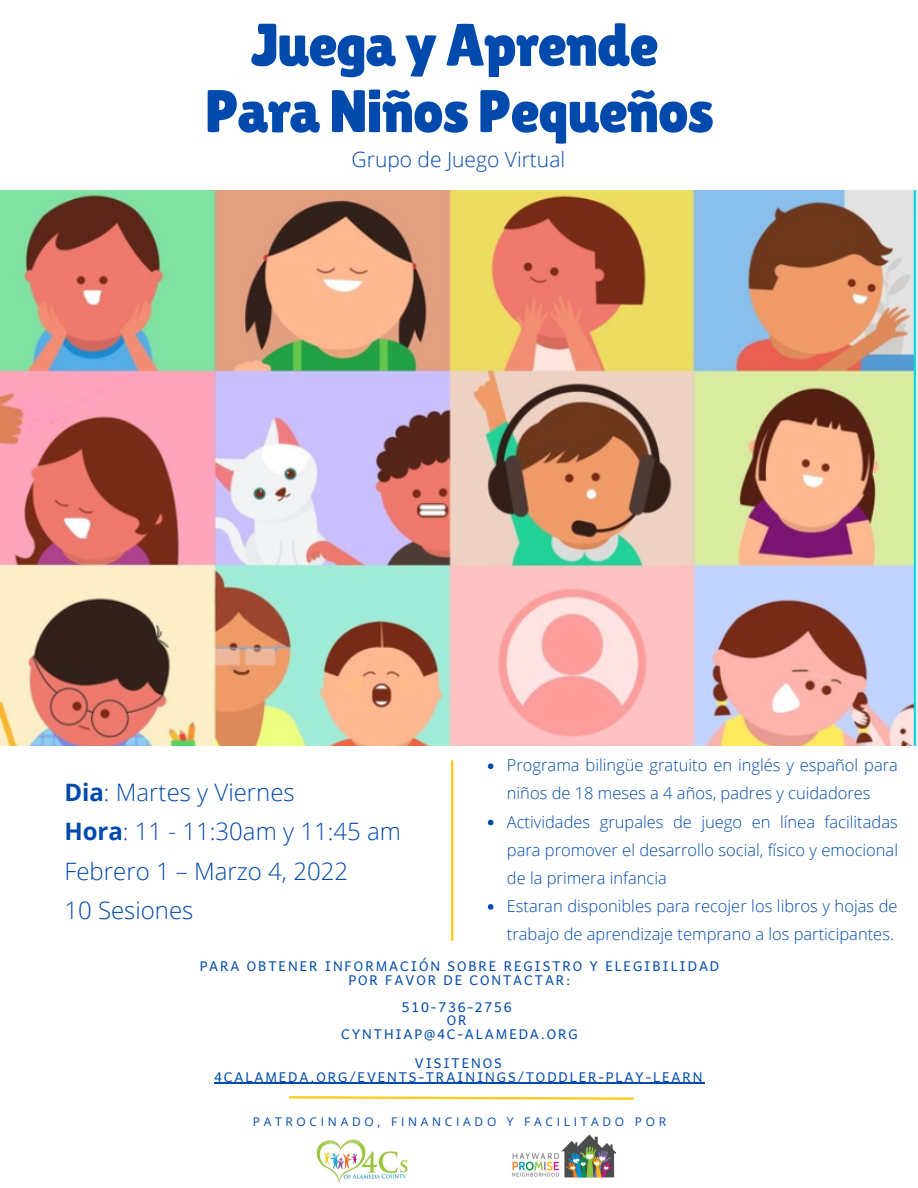
<style>
.page{position:relative;width:918px;height:1188px;background:#fff}
.page>*{position:absolute;margin:0;border:0;box-sizing:border-box;transform-origin:0 0}
.t1{font:60px "Lilita One";letter-spacing:-.025em;color:#004aad}
.t2{font:300 24px "Open Sans";color:#004aad}
.t3{font:300 21px "Open Sans";color:#004aad}
.t4{font:300 16.5px/28.2px "Open Sans";color:#004aad}
.t5{font:13.5px "Andika";letter-spacing:.13em;color:#004aad}
.t6{font:12px "Open Sans";letter-spacing:.31em;color:#004aad}
.s1{font-weight:700}
</style>
<div class="page">
<img style="left:0;top:191px;width:918px;height:554px">
<hr style="left:451px;top:761px;width:2px;height:179px;background:#ffc813">
<svg style="left:288px;top:1096px;width:347px;height:4px"></svg>
<img style="left:316px;top:1139px;width:92px;height:44px">
<img style="left:512px;top:1134px;width:103px;height:44px">
<svg style="left:488px;top:763px;width:5px;height:6px"></svg>
<svg style="left:488px;top:820px;width:5px;height:5px"></svg>
<svg style="left:488px;top:904px;width:5px;height:6px"></svg>
<hr style="left:214px;top:1083px;width:490px;height:1px;background:#004aad">
<p class="t1" style="left:251px;top:10px;width:409px">Juega y Aprende</p>
<p class="t1" style="left:205px;top:77px;width:511px">Para Niños Pequeños</p>
<p class="t3" style="left:352px;top:145px;width:215px">Grupo de Juego Virtual</p>
<p class="t4" style="left:507px;top:751px;width:393px">Programa bilingüe gratuito en inglés y español para niños de 18 meses a 4 años, padres y cuidadores</p>
<p class="t4" style="left:507px;top:807px;width:393px;text-align:justify">Actividades grupales de juego en línea facilitadas para promover el desarrollo social, físico y emocional de la primera infancia</p>
<p class="t4" style="left:507px;top:891px;width:392px">Estaran disponibles para recojer los libros y hojas de trabajo de aprendizaje temprano a los participantes.</p>
<p class="t5" style="left:200px;top:955px;width:521px">PARA OBTENER INFORMACIÓN SOBRE REGISTRO Y ELEGIBILIDAD</p>
<p class="t5" style="left:349px;top:968px;width:223px">POR FAVOR DE CONTACTAR:</p>
<p class="t5" style="left:402px;top:995px;width:111px">510-736-2756</p>
<p class="t5" style="left:447px;top:1009px;width:21px">OR</p>
<p class="t5" style="left:341px;top:1022px;width:238px">CYNTHIAP@4C-ALAMEDA.ORG</p>
<p class="t2" style="left:64px;top:775px;width:232px"><span class="s1">Dia</span>: Martes y Viernes</p>
<p class="t2" style="left:64px;top:815px;width:338px"><span class="s1">Hora</span>: 11 - 11:30am y 11:45 am</p>
<p class="t2" style="left:64px;top:854px;width:285px">Febrero 1 – Marzo 4, 2022</p>
<p class="t2" style="left:64px;top:893px;width:131px">10 Sesiones</p>
<p class="t5" style="left:415px;top:1052px;width:88px">VISITENOS</p>
<p class="t5" style="left:214px;top:1065px;width:490px">4CALAMEDA.ORG/EVENTS-TRAININGS/TODDLER-PLAY-LEARN</p>
<p class="t6" style="left:253px;top:1113px;width:415px">PATROCINADO, FINANCIADO Y FACILITADO POR</p>
</div>
